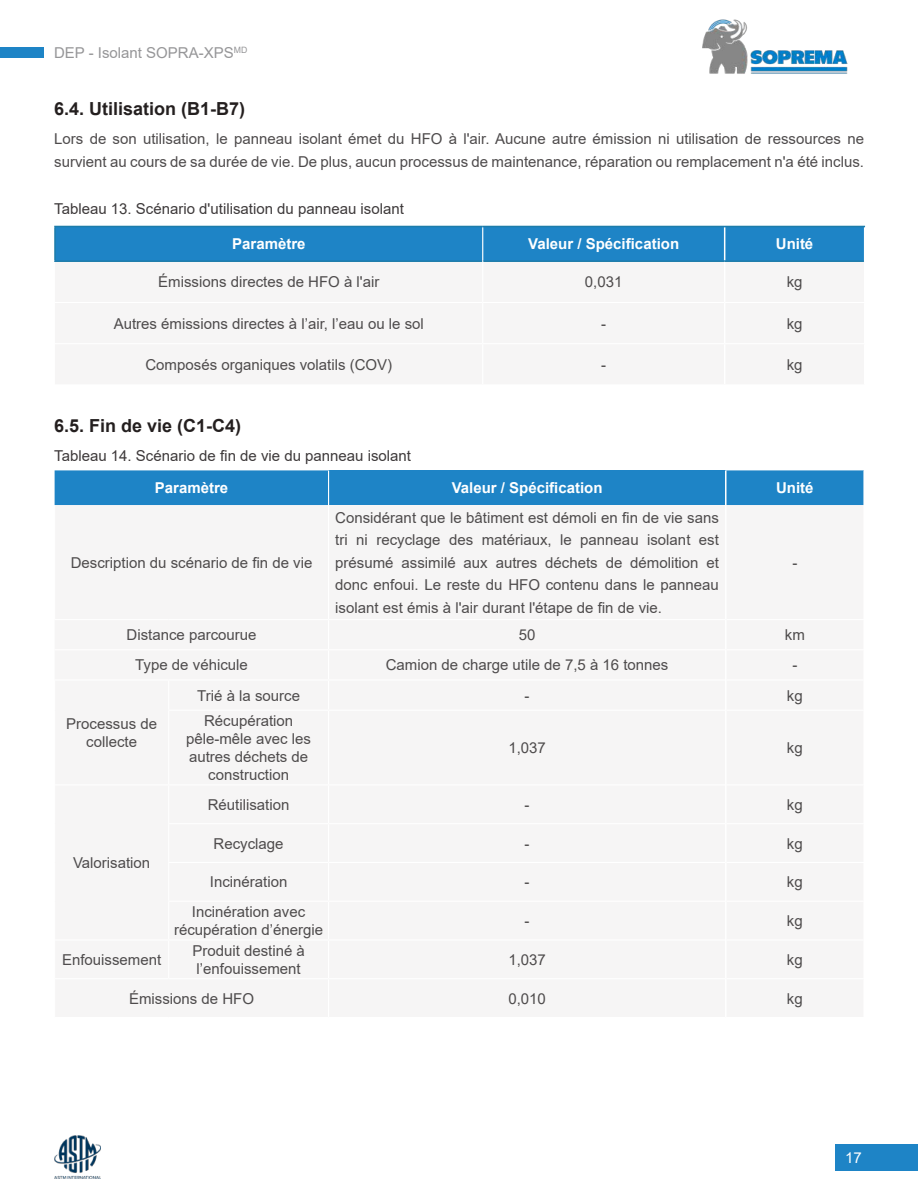
<style>
.page{position:relative;width:918px;height:1188px;background:#fff}
.page>*{position:absolute;margin:0;border:0;box-sizing:border-box;transform-origin:0 0}
.t1{font:700 18px "Arial";color:#241f1f}
.t2{font:15px/18px "Arial";color:#4e4b4c;text-align:center}
.t3{font:15px "Arial";color:#3d393a}
.t4{font:700 15px "Arial";color:#fff}
.t5{font:15px "Arial";color:#969698}
.t6{font:15px "Arial";color:#fff}
</style>
<div class="page">
<img style="left:54px;top:1136px;width:46px;height:43px">
<div style="left:0;top:47px;width:43px;height:11px;background:#1e84c6"></div>
<div style="left:836px;top:1144px;width:82px;height:27px;background:#1e84c6"></div>
<img style="left:702px;top:19px;width:146px;height:55px">
<div style="left:56px;top:227px;width:808px;height:33px;background:#1e84c6"></div>
<div style="left:483px;top:226px;width:242px;height:35px;background:#1e84c6"></div>
<hr style="left:724px;top:227px;width:1px;height:33px;background:#fff">
<hr style="left:482px;top:227px;width:1px;height:34px;background:#fff">
<hr style="left:54px;top:226px;width:429px;height:1px;background:#1d7caa">
<hr style="left:54px;top:227px;width:2px;height:33px;background:#1d7caa">
<hr style="left:725px;top:226px;width:140px;height:1px;background:#1d7caa">
<hr style="left:54px;top:260px;width:428px;height:2px;background:#1d7caa">
<hr style="left:725px;top:260px;width:139px;height:2px;background:#1d7caa">
<hr style="left:483px;top:226px;width:242px;height:1px;background:#1d7caa">
<hr style="left:483px;top:260px;width:242px;height:2px;background:#1d7caa">
<div style="left:55px;top:470px;width:808px;height:35px;background:#1e84c6"></div>
<div style="left:329px;top:470px;width:397px;height:35px;background:#1e84c6"></div>
<hr style="left:328px;top:470px;width:1px;height:35px;background:#fff">
<hr style="left:725px;top:470px;width:2px;height:35px;background:#fff">
<p class="t5" style="left:54px;top:42px;width:195px">DEP - Isolant SOPRA-XPS<sup>MD</sup></p>
<p class="t1" style="left:54px;top:96px;width:193px">6.4. Utilisation (B1-B7)</p>
<p class="t2" style="left:54px;top:128px;width:811px;line-height:22.5px;text-align:left">Lors de son utilisation, le panneau isolant émet du HFO à l'air. Aucune autre émission ni utilisation de ressources ne survient au cours de sa durée de vie. De plus, aucun processus de maintenance, réparation ou remplacement n'a été inclus.</p>
<p class="t3" style="left:54px;top:198px;width:351px">Tableau 13. Scénario d'utilisation du panneau isolant</p>
<p class="t4" style="left:232px;top:233px;width:75px">Paramètre</p>
<p class="t4" style="left:528px;top:233px;width:152px">Valeur / Spécification</p>
<p class="t4" style="left:776px;top:233px;width:39px">Unité</p>
<p class="t2" style="left:158px;top:273px;width:223px">Émissions directes de HFO à l'air</p>
<p class="t2" style="left:585px;top:273px;width:39px">0,031</p>
<p class="t2" style="left:787px;top:273px;width:17px">kg</p>
<p class="t2" style="left:114px;top:314px;width:312px">Autres émissions directes à l’air, l’eau ou le sol</p>
<p class="t2" style="left:601px;top:314px;width:6px">-</p>
<p class="t2" style="left:787px;top:314px;width:17px">kg</p>
<p class="t2" style="left:145px;top:355px;width:248px">Composés organiques volatils (COV)</p>
<p class="t2" style="left:601px;top:355px;width:6px">-</p>
<p class="t2" style="left:787px;top:355px;width:17px">kg</p>
<p class="t1" style="left:54px;top:413px;width:189px">6.5. Fin de vie (C1-C4)</p>
<p class="t3" style="left:54px;top:445px;width:358px">Tableau 14. Scénario de fin de vie du panneau isolant</p>
<p class="t4" style="left:155px;top:477px;width:75px">Paramètre</p>
<p class="t4" style="left:452px;top:477px;width:152px">Valeur / Spécification</p>
<p class="t4" style="left:776px;top:477px;width:39px">Unité</p>
<p class="t2" style="left:71px;top:553px;width:243px">Description du scénario de fin de vie</p>
<p class="t2" style="left:335px;top:506px;width:385px;line-height:22.5px;text-align:justify">Considérant que le bâtiment est démoli en fin de vie sans tri ni recyclage des matériaux, le panneau isolant est présumé assimilé aux autres déchets de démolition et donc enfoui. Le reste du HFO contenu dans le panneau isolant est émis à l'air durant l'étape de fin de vie.</p>
<p class="t2" style="left:792px;top:553px;width:6px">-</p>
<p class="t2" style="left:127px;top:626px;width:132px">Distance parcourue</p>
<p class="t2" style="left:519px;top:626px;width:18px">50</p>
<p class="t2" style="left:785px;top:626px;width:21px">km</p>
<p class="t2" style="left:135px;top:656px;width:114px">Type de véhicule</p>
<p class="t2" style="left:386px;top:656px;width:284px">Camion de charge utile de 7,5 à 16 tonnes</p>
<p class="t2" style="left:792px;top:656px;width:6px">-</p>
<p class="t2" style="left:66px;top:715px;width:92px">Processus de collecte</p>
<p class="t2" style="left:73px;top:854px;width:79px">Valorisation</p>
<p class="t2" style="left:197px;top:686px;width:104px">Trié à la source</p>
<p class="t2" style="left:525px;top:686px;width:6px">-</p>
<p class="t2" style="left:787px;top:686px;width:17px">kg</p>
<p class="t2" style="left:186px;top:712px;width:127px">Récupération pêle‑mêle avec les autres déchets de construction</p>
<p class="t2" style="left:508px;top:739px;width:39px">1,037</p>
<p class="t2" style="left:787px;top:739px;width:17px">kg</p>
<p class="t2" style="left:208px;top:795px;width:83px">Réutilisation</p>
<p class="t2" style="left:525px;top:795px;width:6px">-</p>
<p class="t2" style="left:787px;top:795px;width:17px">kg</p>
<p class="t2" style="left:214px;top:834px;width:72px">Recyclage</p>
<p class="t2" style="left:525px;top:834px;width:6px">-</p>
<p class="t2" style="left:787px;top:834px;width:17px">kg</p>
<p class="t2" style="left:210px;top:873px;width:79px">Incinération</p>
<p class="t2" style="left:525px;top:873px;width:6px">-</p>
<p class="t2" style="left:787px;top:873px;width:17px">kg</p>
<p class="t2" style="left:174px;top:903px;width:151px">Incinération avec récupération d’énergie</p>
<p class="t2" style="left:525px;top:912px;width:6px">-</p>
<p class="t2" style="left:787px;top:912px;width:17px">kg</p>
<p class="t2" style="left:62px;top:950px;width:101px">Enfouissement</p>
<p class="t2" style="left:192px;top:941px;width:114px;text-align:left">Produit destiné à l’enfouissement</p>
<p class="t2" style="left:508px;top:950px;width:39px">1,037</p>
<p class="t2" style="left:787px;top:950px;width:17px">kg</p>
<p class="t2" style="left:129px;top:989px;width:127px">Émissions de HFO</p>
<p class="t2" style="left:508px;top:989px;width:39px">0,010</p>
<p class="t2" style="left:787px;top:989px;width:17px">kg</p>
<p class="t6" style="left:845px;top:1147px;width:18px">17</p>
</div>
